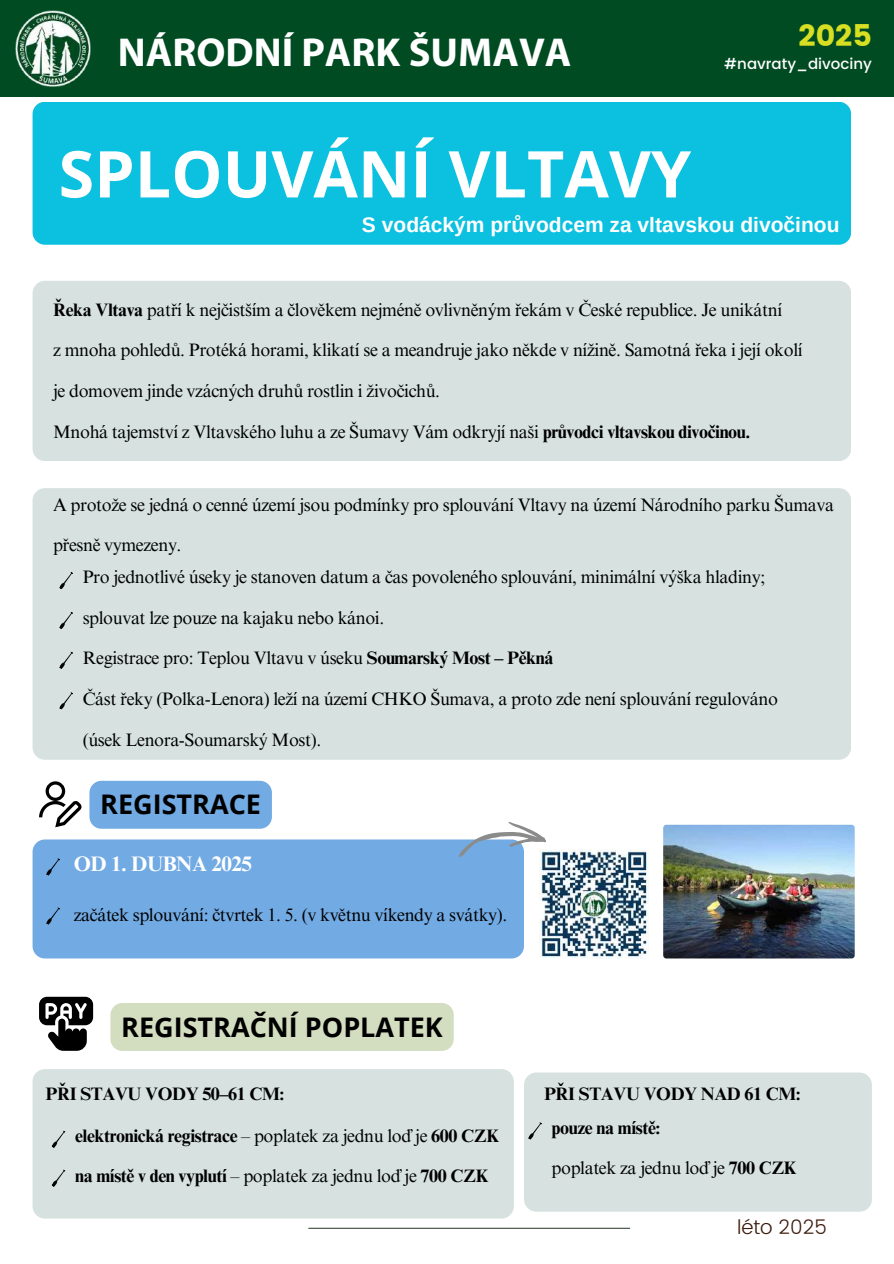
<style>
.page{position:relative;width:894px;height:1264px;background:#fff}
.page>*{position:absolute;margin:0;border:0;box-sizing:border-box;transform-origin:0 0}
.t1{font:700 64.5px "Open Sans";color:#fff}
.t2{font:700 40.5px "Myriad Pro";color:#fff}
.t3{font:300 30.75px "Poppins";color:#fff}
.t4{font:30px "Poppins";color:#d7df23}
.t5{font:700 27px "Open Sans";color:#000}
.t6{font:700 21px "Arimo";color:#fff}
.t7{font:700 21px "Times NRMT Pro";letter-spacing:-.02em;color:#fff}
.t8{font:300 19.95px "Poppins";color:#3c1a0c}
.t9{font:18px "Times NRMT Pro";letter-spacing:-.02em;color:#000}
.t10{font:700 18px/33.8px "Times NRMT Pro";letter-spacing:-.02em;color:#000}
.t11{font:300 18px "Poppins";color:#fff}
.t12{font:500 15px "Poppins";color:#fff}
.s1{font-weight:700}
.s2{font-weight:400}
</style>
<div class="page">
<hr style="left:308px;top:1227px;width:322px;height:1px;background:#3e4e40">
<div style="left:33px;top:281px;width:817px;height:180px;background:#d7e2e0;border-radius:12px"></div>
<div style="left:33px;top:102px;width:817px;height:143px;background:#0cc0df;border-radius:12px"></div>
<div style="left:33px;top:488px;width:817px;height:271px;background:#d7e2e0;border-radius:12px"></div>
<svg style="left:59px;top:572px;width:14px;height:17px"></svg>
<svg style="left:59px;top:612px;width:14px;height:17px"></svg>
<svg style="left:59px;top:652px;width:14px;height:17px"></svg>
<div style="left:33px;top:839px;width:491px;height:119px;background:#72aae4;border-radius:12px"></div>
<img style="left:539px;top:849px;width:109px;height:109px">
<div style="left:33px;top:1069px;width:480px;height:149px;background:#d7e2e0;border-radius:12px"></div>
<svg style="left:59px;top:692px;width:14px;height:18px"></svg>
<svg style="left:46px;top:858px;width:14px;height:18px"></svg>
<svg style="left:46px;top:907px;width:14px;height:18px"></svg>
<img style="left:663px;top:824px;width:191px;height:134px;border-radius:3px">
<div style="left:524px;top:1072px;width:347px;height:139px;background:#d7e2e0;border-radius:12px"></div>
<svg style="left:39px;top:996px;width:54px;height:54px"></svg>
<svg style="left:39px;top:781px;width:43px;height:46px"></svg>
<div style="left:89px;top:780px;width:183px;height:48px;background:#72aae4;border-radius:12px"></div>
<div style="left:110px;top:1003px;width:343px;height:47px;background:#d3ddc0"></div>
<svg style="left:51px;top:1130px;width:15px;height:18px"></svg>
<svg style="left:51px;top:1169px;width:15px;height:18px"></svg>
<svg style="left:528px;top:1122px;width:14px;height:18px"></svg>
<svg style="left:458px;top:822px;width:89px;height:46px"></svg>
<div style="left:0;top:0;width:893px;height:96px;background:#004b21"></div>
<img style="left:15px;top:11px;width:76px;height:75px">
<h2 class="t2" style="left:118px;top:36px;width:455px">NÁRODNÍ PARK ŠUMAVA</h2>
<h3 class="t3" style="left:61px;top:36px;width:157px">Newsletter</h3>
<p class="t11" style="left:22px;top:50px;width:252px">V NÁRODNÍM PARKU ŠUMAVA</p>
<h3 class="t4" style="left:798px;top:18px;width:75px">2025</h3>
<p class="t12" style="left:724px;top:55px;width:149px">#navraty_divociny</p>
<h1 class="t1" style="left:59px;top:128px;width:634px">SPLOUVÁNÍ VLTAVY</h1>
<p class="t6" style="left:362px;top:213px;width:479px">S vodáckým průvodcem za vltavskou divočinou</p>
<p class="t9" style="left:53px;top:303px;width:730px"><span class="s1">Řeka Vltava</span> patří k nejčistším a člověkem nejméně ovlivněným řekám v České republice. Je unikátní</p>
<p class="t9" style="left:53px;top:343px;width:750px">z mnoha pohledů. Protéká horami, klikatí se a meandruje jako někde v nížině. Samotná řeka i její okolí</p>
<p class="t9" style="left:53px;top:384px;width:388px">je domovem jinde vzácných druhů rostlin i živočichů.</p>
<p class="t9" style="left:53px;top:424px;width:698px">Mnohá tajemství z Vltavského luhu a ze Šumavy Vám odkryjí naši <span class="s1">průvodci vltavskou divočinou.</span></p>
<p class="t9" style="left:53px;top:498px;width:782px">A protože se jedná o cenné území jsou podmínky pro splouvání Vltavy na území Národního parku Šumava</p>
<p class="t9" style="left:53px;top:538px;width:130px">přesně vymezeny.</p>
<p class="t9" style="left:83px;top:570px;width:684px">Pro jednotlivé úseky je stanoven datum a čas povoleného splouvání, minimální výška hladiny;</p>
<p class="t9" style="left:83px;top:611px;width:303px">splouvat lze pouze na kajaku nebo kánoi.</p>
<p class="t9" style="left:83px;top:651px;width:472px">Registrace pro: Teplou Vltavu v úseku <span class="s1">Soumarský Most – Pěkná</span></p>
<p class="t9" style="left:83px;top:692px;width:696px">Část řeky (Polka-Lenora) leží na území CHKO Šumava, a proto zde není splouvání regulováno</p>
<p class="t9" style="left:83px;top:732px;width:240px">(úsek Lenora-Soumarský Most).</p>
<h3 class="t5" style="left:100px;top:785px;width:162px">REGISTRACE</h3>
<p class="t7" style="left:74px;top:856px;width:180px">OD 1. DUBNA 2025</p>
<p class="t9" style="left:74px;top:908px;width:435px">začátek splouvání: čtvrtek 1. 5. (v květnu víkendy a svátky).</p>
<h3 class="t5" style="left:121px;top:1007px;width:323px">REGISTRAČNÍ POPLATEK</h3>
<p class="t10" style="left:45px;top:1078px;width:240px">PŘI STAVU VODY 50–61 CM:</p>
<p class="t10" style="left:75px;top:1120px;width:425px">elektronická registrace <span class="s2">– poplatek za jednu loď je</span> 600 CZK</p>
<p class="t10" style="left:75px;top:1161px;width:415px">na místě v den vyplutí <span class="s2">– poplatek za jednu loď je</span> 700 CZK</p>
<p class="t10" style="left:551px;top:1078px;width:250px;text-indent:-8px">PŘI STAVU VODY NAD 61 CM: pouze na místě:</p>
<p class="t9" style="left:551px;top:1161px;width:247px">poplatek za jednu loď je <span class="s1">700 CZK</span></p>
<p class="t8" style="left:736px;top:1215px;width:91px">léto 2025</p>
</div>
